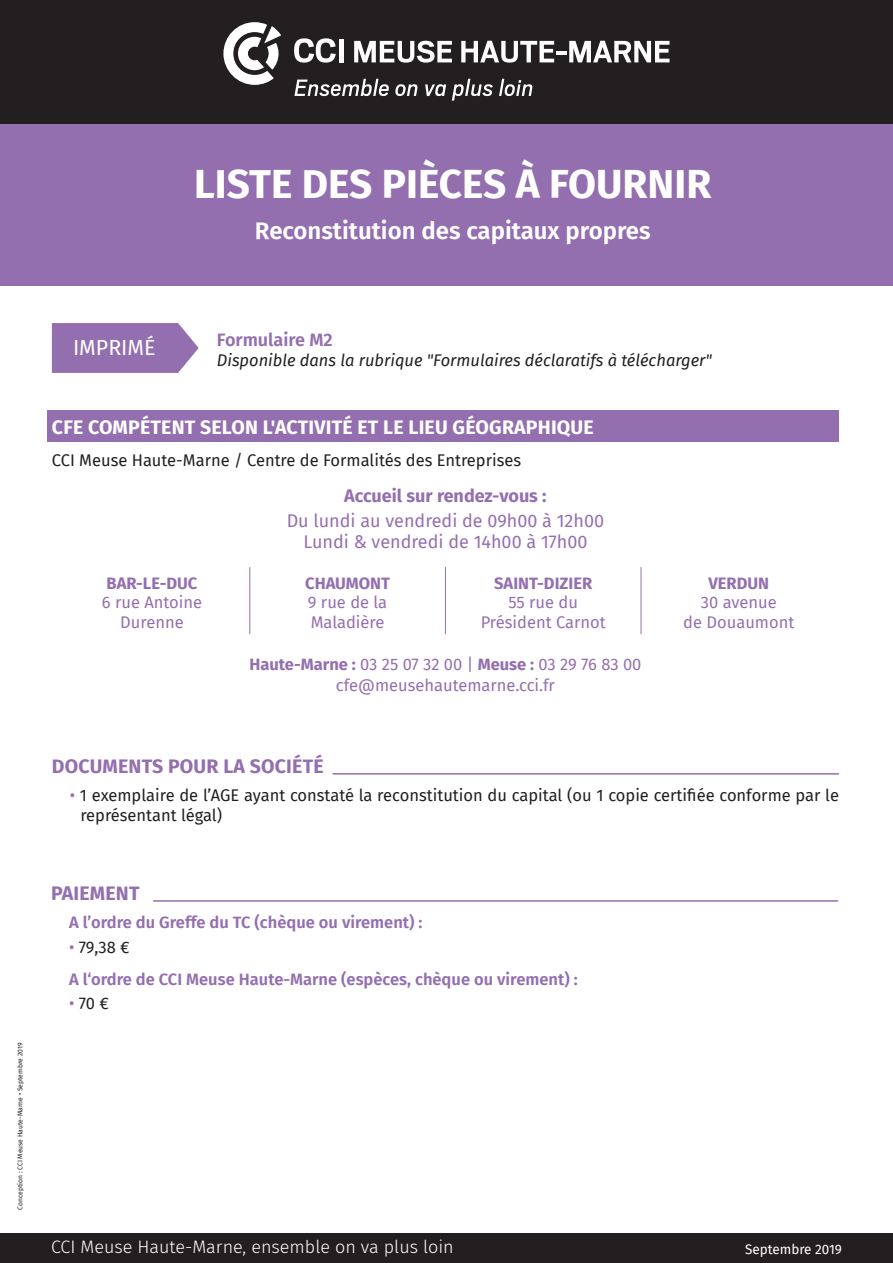
<style>
.page{position:relative;width:893px;height:1263px;background:#fff}
.page>*{position:absolute;margin:0;border:0;box-sizing:border-box;transform-origin:0 0}
.t1{font:700 40.5px "Fira Sans";color:#fff}
.t2{font:600 24px "Fira Sans";color:#fff}
.t3{font:21.3px "Fira Sans";color:#fff}
.t4{font:700 19.5px "Fira Sans";letter-spacing:.01em;color:#fff}
.t5{font:700 19.5px "Fira Sans";letter-spacing:.01em;color:#946fb0}
.t6{font:18px "Fira Sans";color:#946fb0}
.t7{font:300 18px "Fira Sans";color:#fff}
.t8{font:700 18px "Fira Sans";color:#946fb0}
.t9{font:600 18px "Fira Sans";color:#946fb0}
.t10{font:16.5px/19.8px "Fira Sans";color:#231f20}
.t11{font:16.5px/19.8px "Fira Sans";color:#946fb0;text-align:center}
.t12{font:600 16.5px "Fira Sans";color:#946fb0}
.t13{font:italic 16.5px "Fira Sans";color:#231f20}
.t14{font:700 16.5px "Fira Sans";color:#946fb0}
.t15{font:13.5px "Fira Sans";color:#fff}
.t16{font:6.75px "Fira Sans";color:#231f20}
.s1{font-weight:700}
.s2{color:#946fb0}
</style>
<div class="page">
<div style="left:0;top:123px;width:893px;height:163px;background:#946fb0"></div>
<div style="left:48px;top:410px;width:791px;height:32px;background:#946fb0"></div>
<div style="left:0;top:1233px;width:893px;height:30px;background:#231f20"></div>
<div style="left:0;top:0;width:893px;height:123px;background:#231f20"></div>
<hr style="left:333px;top:773px;width:506px;height:1px;background:#946fb0">
<svg style="left:294px;top:38px;width:42px;height:25px"></svg>
<hr style="left:339px;top:39px;width:4px;height:23px;background:#fff">
<svg style="left:354px;top:41px;width:98px;height:22px"></svg>
<svg style="left:461px;top:41px;width:93px;height:22px"></svg>
<hr style="left:556px;top:51px;width:11px;height:4px;background:#fff">
<svg style="left:569px;top:41px;width:100px;height:21px"></svg>
<svg style="left:223px;top:22px;width:58px;height:63px"></svg>
<svg style="left:294px;top:79px;width:95px;height:17px"></svg>
<svg style="left:395px;top:84px;width:23px;height:12px"></svg>
<svg style="left:425px;top:84px;width:21px;height:12px"></svg>
<svg style="left:452px;top:79px;width:41px;height:22px"></svg>
<svg style="left:499px;top:79px;width:34px;height:17px"></svg>
<hr style="left:249px;top:567px;width:1px;height:67px;background:#946fb0">
<hr style="left:445px;top:567px;width:1px;height:67px;background:#946fb0">
<hr style="left:641px;top:567px;width:1px;height:67px;background:#946fb0">
<svg style="left:52px;top:323px;width:147px;height:50px"></svg>
<hr style="left:153px;top:900px;width:685px;height:2px;background:#946fb0">
<p class="t1" style="left:194px;top:150px;width:519px">LISTE DES PIÈCES À FOURNIR</p>
<p class="t2" style="left:255px;top:211px;width:397px">Reconstitution des capitaux propres</p>
<p class="t16" style="left:15px;top:1209px;width:168px;rotate:-90deg">Conception : CCI Meuse Haute-Marne • Septembre 2019</p>
<p class="t3" style="left:73px;top:332px;width:84px">IMPRIMÉ</p>
<p class="t9" style="left:217px;top:325px;width:117px">Formulaire M2</p>
<p class="t13" style="left:217px;top:348px;width:497px">Disponible dans la rubrique "Formulaires déclaratifs à télécharger"</p>
<p class="t4" style="left:52px;top:410px;width:543px">CFE COMPÉTENT SELON L'ACTIVITÉ ET LE LIEU GÉOGRAPHIQUE</p>
<p class="t10" style="left:52px;top:450px;width:471px">CCI Meuse Haute-Marne / Centre de Formalités des Entreprises</p>
<p class="t14" style="left:107px;top:569px;width:92px">BAR-LE-DUC</p>
<p class="t11" style="left:102px;top:592px;width:102px">6 rue Antoine<br>Durenne</p>
<p class="t8" style="left:344px;top:481px;width:204px">Accueil sur rendez-vous :</p>
<p class="t6" style="left:287px;top:507px;width:319px">Du lundi au vendredi de 09h00 à 12h00</p>
<p class="t6" style="left:303px;top:528px;width:286px">Lundi &amp; vendredi de 14h00 à 17h00</p>
<p class="t14" style="left:305px;top:569px;width:86px">CHAUMONT</p>
<p class="t11" style="left:308px;top:592px;width:81px;text-align:left">9 rue de la<br>Maladière</p>
<p class="t14" style="left:494px;top:569px;width:99px">SAINT-DIZIER</p>
<p class="t11" style="left:481px;top:592px;width:127px">55 rue du<br>Président Carnot</p>
<p class="t11" style="left:249px;top:654px;width:394px"><span class="s1">Haute-Marne :</span> 03 25 07 32 00 | <span class="s1">Meuse :</span> 03 29 76 83 00</p>
<p class="t11" style="left:336px;top:675px;width:220px">cfe@meusehautemarne.cci.fr</p>
<p class="t14" style="left:708px;top:569px;width:62px">VERDUN</p>
<p class="t11" style="left:683px;top:592px;width:113px">30 avenue<br>de Douaumont</p>
<p class="t5" style="left:52px;top:750px;width:273px">DOCUMENTS POUR LA SOCIÉTÉ</p>
<p class="t10" style="left:80px;top:785px;width:760px;text-indent:-10px"><span class="s2">•</span> 1 exemplaire de l’AGE ayant constaté la reconstitution du capital (ou 1 copie certifiée conforme par le représentant légal)</p>
<p class="t5" style="left:51px;top:877px;width:90px">PAIEMENT</p>
<p class="t12" style="left:69px;top:909px;width:355px">A l’ordre du Greffe du TC (chèque ou virement) :</p>
<p class="t10" style="left:69px;top:936px;width:62px"><span class="s2">•</span> 79,38 €</p>
<p class="t12" style="left:69px;top:966px;width:510px">A l‘ordre de CCI Meuse Haute-Marne (espèces, chèque ou virement) :</p>
<p class="t10" style="left:69px;top:993px;width:41px"><span class="s2">•</span> 70 €</p>
<p class="t7" style="left:51px;top:1234px;width:404px">CCI Meuse Haute-Marne, ensemble on va plus loin</p>
<p class="t15" style="left:745px;top:1239px;width:98px">Septembre 2019</p>
</div>
